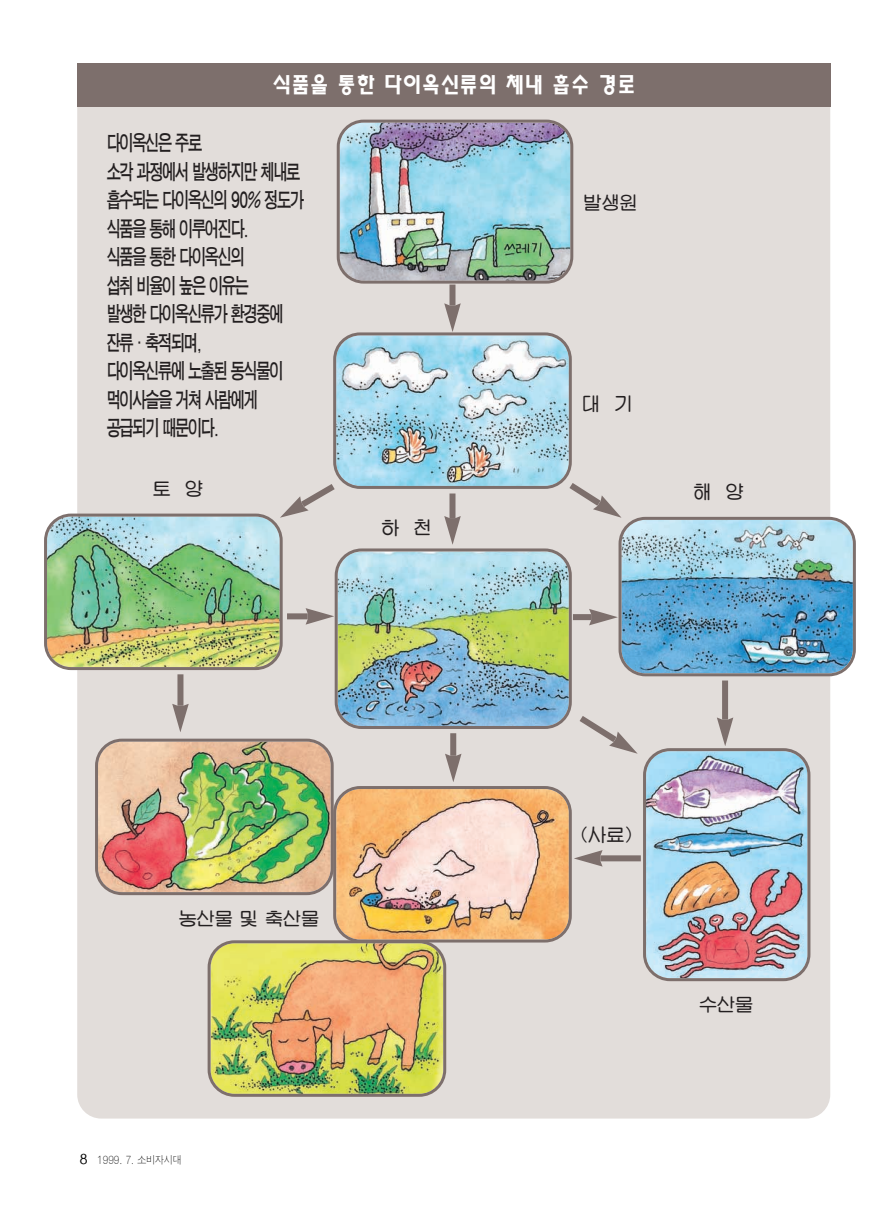
<style>
.page{position:relative;width:884px;height:1211px;background:#fff}
.page>*{position:absolute;margin:0;border:0;box-sizing:border-box;transform-origin:0 0}
.t1{font:21px/28.5px "SM Ago T";letter-spacing:-.125em;color:#231f20;scale:.7 1}
.t2{font:21px "Yhead M";letter-spacing:-.1em;color:#fff}
.t3{font:18px "SM Ana D";color:#231f20}
.t4{font:10.5px "SM Ago SE";letter-spacing:-.065em;color:#000;scale:.9 1}
.s1{font-family:"SM Amu GU";font-size:13.5px}
</style>
<div class="page">
<div style="left:77px;top:76px;width:753px;height:1042px;background:#e2ddda;border-radius:24px"></div>
<div style="left:77px;top:63px;width:754px;height:44px;background:#7d6f6c"></div>
<img style="left:340px;top:123px;width:230px;height:157px;border-radius:24px">
<div style="left:337px;top:120px;width:236px;height:164px;border:3px solid #7d6f6c;border-radius:26px"></div>
<img style="left:336px;top:335px;width:232px;height:151px;border-radius:24px">
<div style="left:333px;top:332px;width:239px;height:157px;border:3px solid #7d6f6c;border-radius:26px"></div>
<img style="left:338px;top:551px;width:230px;height:175px;border-radius:24px">
<div style="left:334px;top:548px;width:238px;height:181px;border:3px solid #7d6f6c;border-radius:26px"></div>
<img style="left:336px;top:789px;width:232px;height:150px;border-radius:24px">
<div style="left:333px;top:786px;width:239px;height:156px;border:3px solid #7d6f6c;border-radius:26px"></div>
<img style="left:646px;top:751px;width:161px;height:227px;border-radius:24px">
<div style="left:643px;top:748px;width:167px;height:233px;border:3px solid #7d6f6c;border-radius:26px"></div>
<img style="left:621px;top:520px;width:231px;height:153px;border-radius:24px">
<div style="left:618px;top:517px;width:237px;height:159px;border:3px solid #7d6f6c;border-radius:26px"></div>
<img style="left:47px;top:516px;width:233px;height:151px;border-radius:24px">
<div style="left:44px;top:513px;width:239px;height:157px;border:3px solid #7d6f6c;border-radius:26px"></div>
<img style="left:210px;top:943px;width:233px;height:150px;border-radius:24px">
<div style="left:207px;top:940px;width:239px;height:156px;border:3px solid #7d6f6c;border-radius:26px"></div>
<img style="left:98px;top:741px;width:232px;height:151px;border-radius:24px">
<div style="left:95px;top:738px;width:238px;height:157px;border:3px solid #7d6f6c;border-radius:26px"></div>
<div style="left:449px;top:284px;width:6px;height:21px;background:#7d6f6c"></div>
<svg style="left:444px;top:303px;width:16px;height:29px"></svg>
<div style="left:449px;top:493px;width:6px;height:25px;background:#7d6f6c"></div>
<svg style="left:444px;top:516px;width:16px;height:28px"></svg>
<div style="left:450px;top:733px;width:6px;height:22px;background:#7d6f6c"></div>
<svg style="left:445px;top:753px;width:16px;height:29px"></svg>
<div style="left:722px;top:680px;width:6px;height:39px;background:#7d6f6c"></div>
<svg style="left:717px;top:717px;width:16px;height:29px"></svg>
<div style="left:177px;top:674px;width:6px;height:31px;background:#7d6f6c"></div>
<svg style="left:172px;top:704px;width:17px;height:28px"></svg>
<div style="left:287px;top:613px;width:21px;height:6px;background:#7d6f6c"></div>
<svg style="left:305px;top:608px;width:29px;height:16px"></svg>
<div style="left:573px;top:614px;width:18px;height:6px;background:#7d6f6c"></div>
<svg style="left:589px;top:609px;width:28px;height:16px"></svg>
<div style="left:600px;top:855px;width:40px;height:6px;background:#7d6f6c"></div>
<svg style="left:574px;top:850px;width:28px;height:16px"></svg>
<svg style="left:280px;top:478px;width:61px;height:40px"></svg>
<svg style="left:562px;top:477px;width:59px;height:41px"></svg>
<svg style="left:579px;top:716px;width:58px;height:37px"></svg>
<p class="t2" style="left:271px;top:75px;width:367px">식품을 통한 다이옥신류의 체내 흡수 경로</p>
<p class="t1" style="left:106px;top:130px;width:284px">다이옥신은 주로<br>소각 과정에서 발생하지만 체내로 흡수되는 다이옥신의 90% 정도가 식품을 통해 이루어진다.<br>식품을 통한 다이옥신의<br>섭취 비율이 높은 이유는<br>발생한 다이옥신류가 환경중에 잔류·축적되며,<br>다이옥신류에 노출된 동식물이 먹이사슬을 거쳐 사람에게 공급되기 때문이다.</p>
<p class="t3" style="left:584px;top:194px;width:55px">발생원</p>
<p class="t3" style="left:582px;top:395px;width:52px">대 기</p>
<p class="t3" style="left:153px;top:480px;width:52px">토 양</p>
<p class="t3" style="left:693px;top:483px;width:52px">해 양</p>
<p class="t3" style="left:381px;top:519px;width:52px">하 천</p>
<p class="t3" style="left:179px;top:910px;width:142px">농산물 및 축산물</p>
<p class="t4" style="left:79px;top:1155px;width:116px"><span class="s1">8</span> 1999. 7. 소비자시대</p>
<p class="t3" style="left:579px;top:826px;width:55px">(사료)</p>
<p class="t3" style="left:699px;top:997px;width:55px">수산물</p>
</div>
